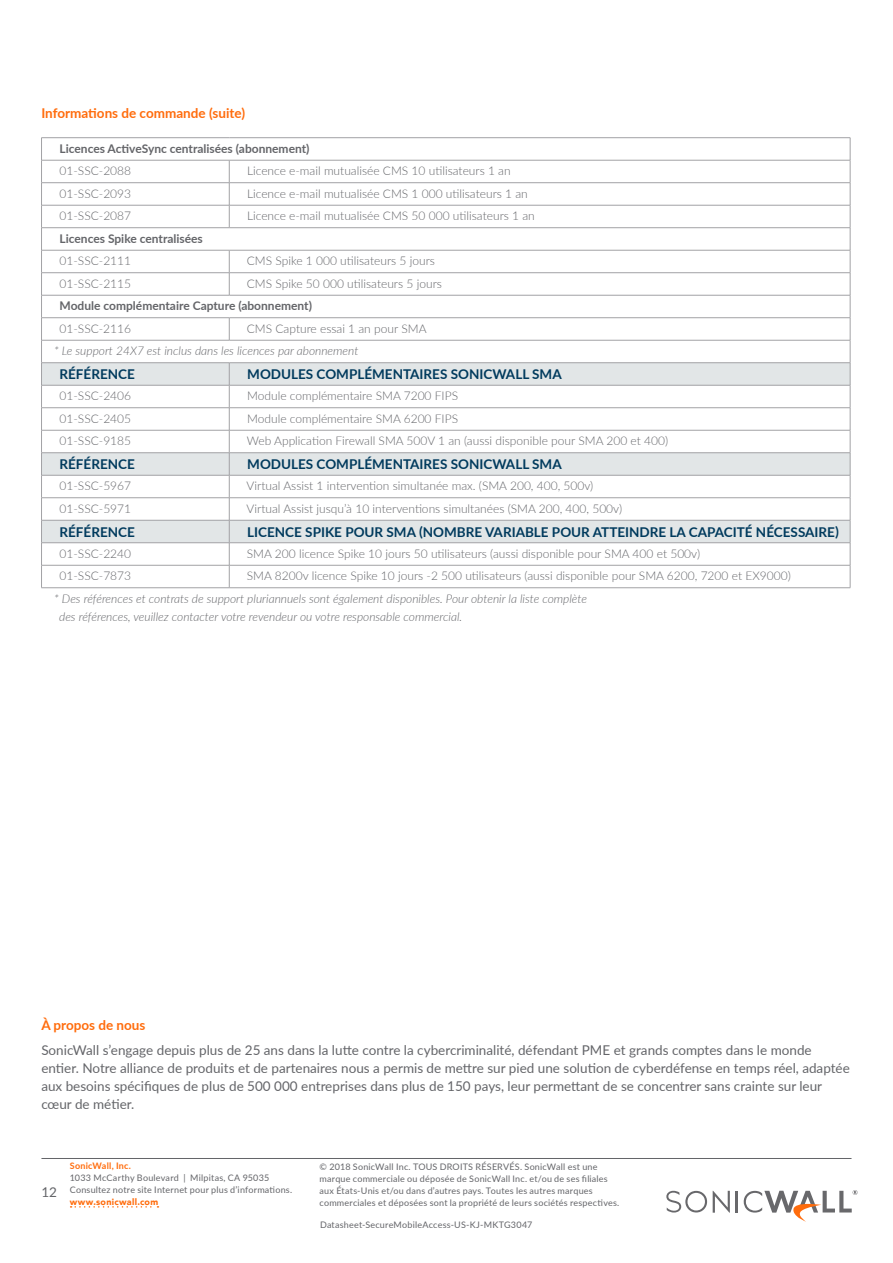
<style>
.page{position:relative;width:893px;height:1263px;background:#fff}
.page>*{position:absolute;margin:0;border:0;box-sizing:border-box;transform-origin:0 0}
.t1{font:13.5px/18px "Lato";color:#646569}
.t2{font:700 13.5px "Lato";color:#003a5d}
.t3{font:700 13.5px "Lato";color:#ff6c0c}
.t4{font:300 12px "Lato";color:#646569}
.t5{font:italic 300 12px/18px "Lato";color:#646569}
.t6{font:700 12px "Lato";color:#646569}
.t7{font:9px/12px "Lato";letter-spacing:.025em;color:#646569}
.t8{font:900 9px "Avenir";letter-spacing:.03em;color:#ff6c0c}
.t9{font:700 9px "Lato";letter-spacing:.025em;color:#ff6c0c}
</style>
<div class="page">
<svg style="left:713px;top:1191px;width:17px;height:22px"></svg>
<hr style="left:736px;top:1191px;width:2px;height:21px;background:#68686b">
<svg style="left:666px;top:1191px;width:41px;height:21px"></svg>
<svg style="left:744px;top:1190px;width:113px;height:32px"></svg>
<hr style="left:41px;top:1158px;width:810px;height:1px;background:#646569">
<svg style="left:71px;top:1206px;width:87px;height:1px"></svg>
<svg style="left:42px;top:363px;width:808px;height:179px"></svg>
<hr style="left:41px;top:362px;width:188px;height:1px;background:#a2a2a5">
<hr style="left:41px;top:452px;width:188px;height:1px;background:#a2a2a5">
<hr style="left:41px;top:520px;width:188px;height:1px;background:#a2a2a5">
<hr style="left:229px;top:362px;width:621px;height:1px;background:#a2a2a5">
<hr style="left:229px;top:452px;width:621px;height:1px;background:#a2a2a5">
<hr style="left:229px;top:520px;width:621px;height:1px;background:#a2a2a5">
<hr style="left:41px;top:385px;width:188px;height:1px;background:#a2a2a5">
<hr style="left:41px;top:475px;width:188px;height:1px;background:#a2a2a5">
<hr style="left:41px;top:542px;width:188px;height:1px;background:#a2a2a5">
<hr style="left:229px;top:385px;width:621px;height:1px;background:#a2a2a5">
<hr style="left:229px;top:475px;width:621px;height:1px;background:#a2a2a5">
<hr style="left:229px;top:542px;width:621px;height:1px;background:#a2a2a5">
<svg style="left:41px;top:138px;width:1px;height:449px"></svg>
<hr style="left:41px;top:137px;width:188px;height:1px;background:#a2a2a5">
<hr style="left:229px;top:137px;width:621px;height:1px;background:#a2a2a5">
<hr style="left:41px;top:160px;width:188px;height:1px;background:#a2a2a5">
<hr style="left:41px;top:182px;width:188px;height:1px;background:#a2a2a5">
<hr style="left:41px;top:205px;width:188px;height:1px;background:#a2a2a5">
<hr style="left:41px;top:227px;width:188px;height:1px;background:#a2a2a5">
<hr style="left:229px;top:227px;width:621px;height:1px;background:#a2a2a5">
<hr style="left:41px;top:250px;width:188px;height:1px;background:#a2a2a5">
<hr style="left:41px;top:272px;width:188px;height:1px;background:#a2a2a5">
<hr style="left:41px;top:295px;width:188px;height:1px;background:#a2a2a5">
<hr style="left:229px;top:295px;width:621px;height:1px;background:#a2a2a5">
<hr style="left:41px;top:317px;width:188px;height:1px;background:#a2a2a5">
<hr style="left:41px;top:340px;width:188px;height:1px;background:#a2a2a5">
<hr style="left:229px;top:340px;width:621px;height:1px;background:#a2a2a5">
<hr style="left:41px;top:407px;width:188px;height:1px;background:#a2a2a5">
<hr style="left:41px;top:430px;width:188px;height:1px;background:#a2a2a5">
<hr style="left:41px;top:497px;width:188px;height:1px;background:#a2a2a5">
<hr style="left:41px;top:565px;width:188px;height:1px;background:#a2a2a5">
<hr style="left:41px;top:587px;width:188px;height:1px;background:#a2a2a5">
<hr style="left:229px;top:587px;width:621px;height:1px;background:#a2a2a5">
<svg style="left:229px;top:161px;width:1px;height:67px"></svg>
<svg style="left:229px;top:251px;width:1px;height:44px"></svg>
<svg style="left:229px;top:318px;width:1px;height:22px"></svg>
<svg style="left:229px;top:363px;width:1px;height:225px"></svg>
<svg style="left:850px;top:138px;width:1px;height:450px"></svg>
<hr style="left:229px;top:160px;width:621px;height:1px;background:#a2a2a5">
<hr style="left:229px;top:182px;width:621px;height:1px;background:#a2a2a5">
<hr style="left:229px;top:205px;width:621px;height:1px;background:#a2a2a5">
<hr style="left:229px;top:250px;width:621px;height:1px;background:#a2a2a5">
<hr style="left:229px;top:272px;width:621px;height:1px;background:#a2a2a5">
<hr style="left:229px;top:317px;width:621px;height:1px;background:#a2a2a5">
<hr style="left:229px;top:407px;width:621px;height:1px;background:#a2a2a5">
<hr style="left:229px;top:430px;width:621px;height:1px;background:#a2a2a5">
<hr style="left:229px;top:497px;width:621px;height:1px;background:#a2a2a5">
<hr style="left:229px;top:565px;width:621px;height:1px;background:#a2a2a5">
<p class="t3" style="left:41px;top:103px;width:205px">Informations de commande (suite)</p>
<p class="t6" style="left:60px;top:140px;width:251px">Licences ActiveSync centralisées (abonnement)</p>
<p class="t4" style="left:60px;top:163px;width:73px">01-SSC-2088</p>
<p class="t4" style="left:247px;top:163px;width:265px">Licence e-mail mutualisée CMS 10 utilisateurs 1 an</p>
<p class="t4" style="left:60px;top:185px;width:73px">01-SSC-2093</p>
<p class="t4" style="left:247px;top:185px;width:282px">Licence e-mail mutualisée CMS 1 000 utilisateurs 1 an</p>
<p class="t4" style="left:60px;top:208px;width:73px">01-SSC-2087</p>
<p class="t4" style="left:247px;top:208px;width:289px">Licence e-mail mutualisée CMS 50 000 utilisateurs 1 an</p>
<p class="t6" style="left:60px;top:230px;width:145px">Licences Spike centralisées</p>
<p class="t4" style="left:60px;top:253px;width:73px">01-SSC-2111</p>
<p class="t4" style="left:247px;top:253px;width:190px">CMS Spike 1 000 utilisateurs 5 jours</p>
<p class="t4" style="left:60px;top:275px;width:73px">01-SSC-2115</p>
<p class="t4" style="left:247px;top:275px;width:197px">CMS Spike 50 000 utilisateurs 5 jours</p>
<p class="t6" style="left:60px;top:297px;width:254px">Module complémentaire Capture (abonnement)</p>
<p class="t4" style="left:60px;top:320px;width:73px">01-SSC-2116</p>
<p class="t4" style="left:247px;top:320px;width:181px">CMS Capture essai 1 an pour SMA</p>
<p class="t5" style="left:54px;top:342px;width:306px">* Le support 24X7 est inclus dans les licences par abonnement</p>
<p class="t2" style="left:59px;top:364px;width:42px">Référence</p>
<p class="t2" style="left:247px;top:364px;width:23px">Modules</p>
<p class="t2" style="left:317px;top:364px;width:11px">compl</p>
<p class="t2" style="left:364px;top:364px;width:19px">émen</p>
<p class="t2" style="left:403px;top:364px;width:16px">taires</p>
<p class="t2" style="left:451px;top:364px;width:17px">Sonic</p>
<p class="t2" style="left:492px;top:364px;width:23px">Wall</p>
<p class="t2" style="left:532px;top:364px;width:31px">SMA</p>
<p class="t4" style="left:60px;top:388px;width:73px">01-SSC-2406</p>
<p class="t4" style="left:247px;top:388px;width:213px">Module complémentaire SMA 7200 FIPS</p>
<p class="t4" style="left:60px;top:410px;width:73px">01-SSC-2405</p>
<p class="t4" style="left:247px;top:410px;width:213px">Module complémentaire SMA 6200 FIPS</p>
<p class="t4" style="left:60px;top:433px;width:73px">01-SSC-9185</p>
<p class="t4" style="left:247px;top:433px;width:423px">Web Application Firewall SMA 500V 1 an (aussi disponible pour SMA 200 et 400)</p>
<p class="t2" style="left:59px;top:454px;width:42px">Référence</p>
<p class="t2" style="left:247px;top:454px;width:23px">Modules</p>
<p class="t2" style="left:317px;top:454px;width:11px">compl</p>
<p class="t2" style="left:364px;top:454px;width:19px">émen</p>
<p class="t2" style="left:403px;top:454px;width:16px">taires</p>
<p class="t2" style="left:451px;top:454px;width:17px">Sonic</p>
<p class="t2" style="left:492px;top:454px;width:23px">Wall</p>
<p class="t2" style="left:532px;top:454px;width:31px">SMA</p>
<p class="t4" style="left:60px;top:478px;width:73px">01-SSC-5967</p>
<p class="t4" style="left:247px;top:478px;width:348px">Virtual Assist 1 intervention simultanée max. (SMA 200, 400, 500v)</p>
<p class="t4" style="left:60px;top:500px;width:73px">01-SSC-5971</p>
<p class="t4" style="left:247px;top:500px;width:377px">Virtual Assist jusqu’à 10 interventions simultanées (SMA 200, 400, 500v)</p>
<p class="t2" style="left:59px;top:522px;width:42px">Référence</p>
<p class="t2" style="left:247px;top:522px;width:16px">Licence</p>
<p class="t2" style="left:305px;top:522px;width:51px">Spike pour</p>
<p class="t2" style="left:387px;top:522px;width:48px">SMA (nom</p>
<p class="t2" style="left:457px;top:522px;width:38px">bre varia</p>
<p class="t2" style="left:525px;top:522px;width:38px">ble pour</p>
<p class="t2" style="left:593px;top:522px;width:34px">atteindre</p>
<p class="t2" style="left:670px;top:522px;width:28px">la capaci</p>
<p class="t2" style="left:737px;top:522px;width:46px">té n écessaire</p>
<p class="t2" style="left:835px;top:522px;width:5px">)</p>
<p class="t4" style="left:60px;top:545px;width:73px">01-SSC-2240</p>
<p class="t4" style="left:247px;top:545px;width:455px">SMA 200 licence Spike 10 jours 50 utilisateurs (aussi disponible pour SMA 400 et 500v)</p>
<p class="t4" style="left:60px;top:568px;width:73px">01-SSC-7873</p>
<p class="t4" style="left:247px;top:568px;width:545px">SMA 8200v licence Spike 10 jours -2 500 utilisateurs (aussi disponible pour SMA 6200, 7200 et EX9000)</p>
<p class="t5" style="left:59px;top:589px;width:529px;text-indent:-5px">* Des références et contrats de support pluriannuels sont également disponibles. Pour obtenir la liste complète des références, veuillez contacter votre revendeur ou votre responsable commercial.</p>
<p class="t3" style="left:41px;top:1015px;width:106px">À propos de nous</p>
<p class="t1" style="left:41px;top:1040px;width:810px">SonicWall s’engage depuis plus de 25 ans dans la lutte contre la cybercriminalité, défendant PME et grands comptes dans le monde entier. Notre alliance de produits et de partenaires nous a permis de mettre sur pied une solution de cyberdéfense en temps réel, adaptée aux besoins spécifiques de plus de 500 000 entreprises dans plus de 150 pays, leur permettant de se concentrer sans crainte sur leur cœur de métier.</p>
<p class="t1" style="left:41px;top:1183px;width:17px">12</p>
<p class="t9" style="left:70px;top:1159px;width:63px">SonicWall, Inc.</p>
<p class="t7" style="left:70px;top:1171px;width:224px">1033 McCarthy Boulevard | Milpitas, CA 95035<br>Consultez notre site Internet pour plus d’informations.</p>
<p class="t8" style="left:70px;top:1194px;width:90px">www.sonicwall.com</p>
<p class="t7" style="left:320px;top:1160px;width:301px">© 2018 SonicWall Inc. TOUS DROITS RÉSERVÉS. SonicWall est une marque commerciale ou déposée de SonicWall Inc. et/ou de ses filiales aux États-Unis et/ou dans d’autres pays. Toutes les autres marques commerciales et déposées sont la propriété de leurs sociétés respectives.</p>
<p class="t7" style="left:320px;top:1219px;width:214px">Datasheet-SecureMobileAccess-US-KJ-MKTG3047</p>
</div>
